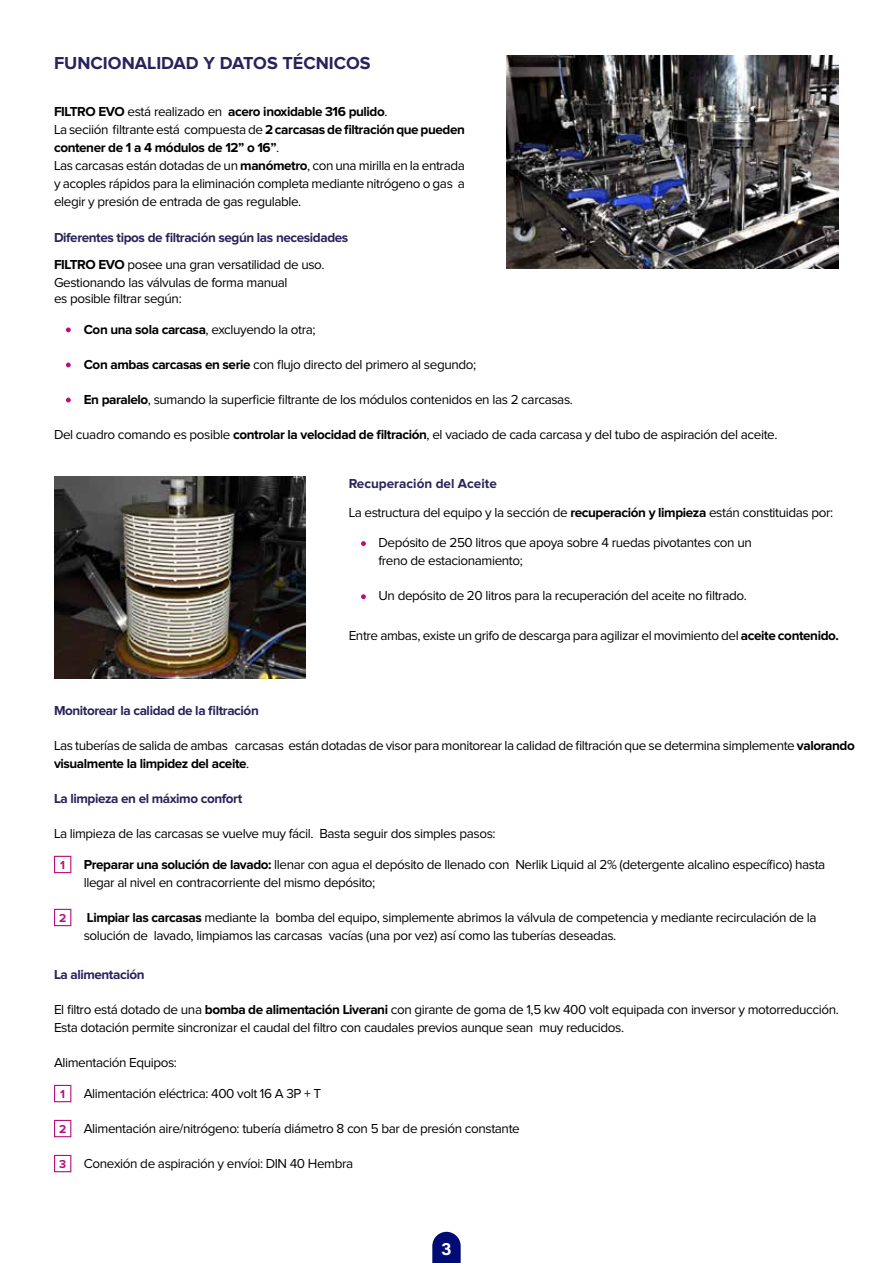
<style>
.page{position:relative;width:893px;height:1263px;background:#fff}
.page>*{position:absolute;margin:0;border:0;box-sizing:border-box;transform-origin:0 0}
.t1{font:700 18px "Proxima Nova";color:#29235c}
.t2{font:700 18px "Acumin Pro";color:#fff}
.t3{font:13.5px/18px "Proxima Nova";letter-spacing:-.03em;color:#000}
.t4{font:700 13.5px/26.5px "Proxima Nova";letter-spacing:-.03em;color:#29235c}
.t5{font:700 13.5px "Proxima Nova";color:#29235c}
.t6{font:700 12px "Proxima Nova";color:#b80e80}
.s1{font-weight:700}
.s2{color:#000}
.s3{font-weight:400;color:#000}
</style>
<div class="page">
<svg style="left:432px;top:1232px;width:29px;height:31px"></svg>
<img style="left:506px;top:55px;width:333px;height:214px">
<div style="left:54px;top:856px;width:17px;height:17px;border:1px solid #b80e80"></div>
<div style="left:54px;top:909px;width:17px;height:17px;border:1px solid #b80e80"></div>
<div style="left:54px;top:1085px;width:17px;height:17px;border:1px solid #b80e80"></div>
<div style="left:54px;top:1120px;width:17px;height:17px;border:1px solid #b80e80"></div>
<div style="left:54px;top:1155px;width:17px;height:17px;border:1px solid #b80e80"></div>
<img style="left:54px;top:477px;width:251px;height:202px">
<svg style="left:66px;top:327px;width:5px;height:5px"></svg>
<svg style="left:361px;top:541px;width:5px;height:5px"></svg>
<svg style="left:361px;top:594px;width:5px;height:5px"></svg>
<svg style="left:66px;top:362px;width:5px;height:5px"></svg>
<svg style="left:66px;top:398px;width:5px;height:4px"></svg>
<h1 class="t1" style="left:54px;top:55px;width:318px">FUNCIONALIDAD Y DATOS TÉCNICOS</h1>
<p class="t3" style="left:54px;top:103px;width:412px"><span class="s1">FILTRO EVO</span> está realizado en <span class="s1">acero inoxidable 316 pulido</span>.<br>La seciión filtrante está compuesta de <span class="s1">2 carcasas de filtración que pueden contener de 1 a 4 módulos de 12” o 16”</span>.<br>Las carcasas están dotadas de un <span class="s1">manómetro</span>, con una mirilla en la entrada y acoples rápidos para la eliminación completa mediante nitrógeno o gas a elegir y presión de entrada de gas regulable.</p>
<p class="t4" style="left:54px;top:225px;width:296px">Diferentes tipos de filtración según las necesidades<br><span class="s2">FILTRO EVO</span> <span class="s3">posee una gran versatilidad de uso.</span></p>
<p class="t3" style="left:54px;top:274px;width:235px">Gestionando las válvulas de forma manual</p>
<p class="t3" style="left:54px;top:290px;width:129px">es posible filtrar según:</p>
<p class="t3" style="left:84px;top:321px;width:233px"><span class="s1">Con una sola carcasa</span>, excluyendo la otra;</p>
<p class="t3" style="left:84px;top:356px;width:394px"><span class="s1">Con ambas carcasas en serie</span> con flujo directo del primero al segundo;</p>
<p class="t3" style="left:84px;top:391px;width:491px"><span class="s1">En paralelo</span>, sumando la superficie filtrante de los módulos contenidos en las 2 carcasas.</p>
<p class="t3" style="left:54px;top:426px;width:725px">Del cuadro comando es posible <span class="s1">controlar la velocidad de filtración</span>, el vaciado de cada carcasa y del tubo de aspiración del aceite.</p>
<p class="t5" style="left:349px;top:477px;width:150px">Recuperación del Aceite</p>
<p class="t3" style="left:349px;top:504px;width:486px">La estructura del equipo y la sección de <span class="s1">recuperación y limpieza</span> están constituidas por:</p>
<p class="t3" style="left:378px;top:534px;width:375px">Depósito de 250 litros que apoya sobre 4 ruedas pivotantes con un freno de estacionamiento;</p>
<p class="t3" style="left:378px;top:587px;width:370px">Un depósito de 20 litros para la recuperación del aceite no filtrado.</p>
<p class="t3" style="left:349px;top:627px;width:492px">Entre ambas, existe un grifo de descarga para agilizar el movimiento del <span class="s1">aceite contenido.</span></p>
<p class="t4" style="left:54px;top:698px;width:206px">Monitorear la calidad de la filtración</p>
<p class="t3" style="left:54px;top:737px;width:802px">Las tuberías de salida de ambas carcasas están dotadas de visor para monitorear la calidad de filtración que se determina simplemente <span class="s1">valorando visualmente la limpidez del aceite</span>.</p>
<p class="t4" style="left:54px;top:786px;width:190px">La limpieza en el máximo confort</p>
<p class="t3" style="left:54px;top:825px;width:443px">La limpieza de las carcasas se vuelve muy fácil. Basta seguir dos simples pasos:</p>
<p class="t6" style="left:60px;top:860px;width:6px">1</p>
<p class="t3" style="left:84px;top:856px;width:743px"><span class="s1">Preparar una solución de lavado:</span> llenar con agua el depósito de llenado con Nerlik Liquid al 2% (detergente alcalino específico) hasta llegar al nivel en contracorriente del mismo depósito;</p>
<p class="t6" style="left:59px;top:913px;width:9px">2</p>
<p class="t3" style="left:84px;top:909px;width:734px"><span class="s1">Limpiar las carcasas</span> mediante la bomba del equipo, simplemente abrimos la válvula de competencia y mediante recirculación de la solución de lavado, limpiamos las carcasas vacías (una por vez) así como las tuberías deseadas.</p>
<p class="t4" style="left:54px;top:962px;width:92px">La alimentación</p>
<p class="t3" style="left:54px;top:1001px;width:786px">El filtro está dotado de una <span class="s1">bomba de alimentación Liverani</span> con girante de goma de 1,5 kw 400 volt equipada con inversor y motorreducción.<br>Esta dotación permite sincronizar el caudal del filtro con caudales previos aunque sean muy reducidos.</p>
<p class="t3" style="left:54px;top:1054px;width:124px">Alimentación Equipos:</p>
<p class="t6" style="left:60px;top:1089px;width:6px">1</p>
<p class="t3" style="left:84px;top:1085px;width:239px">Alimentación eléctrica: 400 volt 16 A 3P + T</p>
<p class="t6" style="left:59px;top:1124px;width:9px">2</p>
<p class="t3" style="left:84px;top:1120px;width:438px">Alimentación aire/nitrógeno: tubería diámetro 8 con 5 bar de presión constante</p>
<p class="t6" style="left:59px;top:1159px;width:9px">3</p>
<p class="t3" style="left:84px;top:1155px;width:271px">Conexión de aspiración y envíoi: DIN 40 Hembra</p>
<h1 class="t2" style="left:441px;top:1236px;width:12px">3</h1>
</div>
